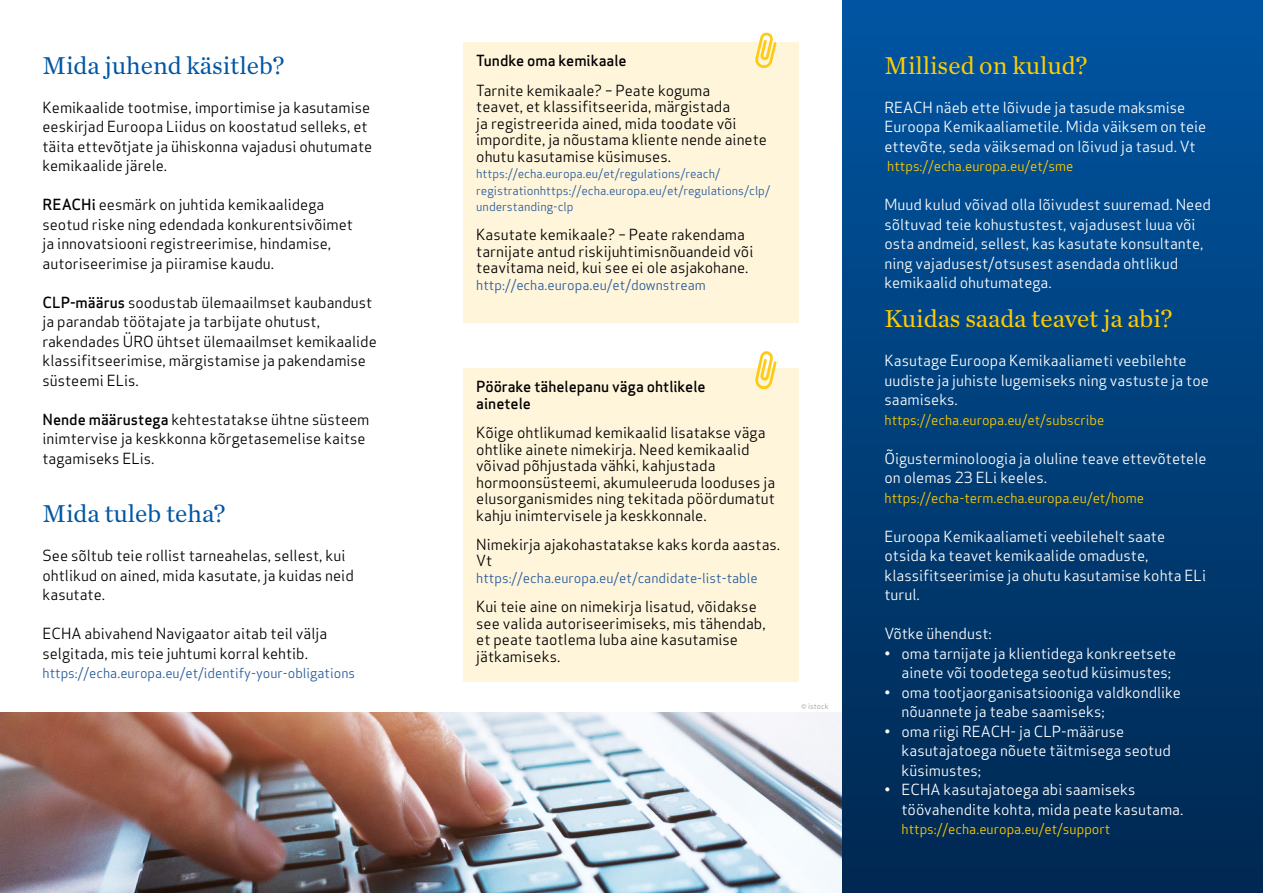
<style>
.page{position:relative;width:1263px;height:893px;background:#fff}
.page>*{position:absolute;margin:0;border:0;box-sizing:border-box;transform-origin:0 0}
.t1{font:25.5px "Chronicle Text G1";color:#fc0}
.t2{font:25.5px "Chronicle Text G1";color:#0056a4}
.t3{font:15px/19.5px "Apex Sans";color:#000}
.t4{font:15px/19.5px "Apex Sans";color:#fff}
.t5{font:500 15px/16.5px "Apex Sans";color:#000}
.t6{font:13.5px "Apex Sans";color:#fc0}
.t7{font:13.5px "Apex Sans";color:#275b9b}
.t8{font:12px/16.5px "Apex Sans";color:#275b9b}
.t9{font:7.5px "Apex Sans";color:#9d9d9c}
.s1{font-weight:500}
.s2{font-family:"Myriad Pro"}
</style>
<div class="page">
<img style="left:0;top:712px;width:842px;height:181px">
<div style="left:842px;top:0;width:421px;height:893px;background:linear-gradient(to bottom,#0055a2,#002750)"></div>
<div style="left:463px;top:42px;width:336px;height:281px;background:#fff5db"></div>
<div style="left:463px;top:368px;width:336px;height:313px;background:#fff5db"></div>
<svg style="left:755px;top:351px;width:22px;height:38px"></svg>
<svg style="left:755px;top:32px;width:22px;height:36px"></svg>
<h1 class="t2" style="left:43px;top:46px;width:243px">Mida juhend käsitleb?</h1>
<p class="t3" style="left:43px;top:96px;width:331px">Kemikaalide tootmise, importimise ja kasutamise eeskirjad Euroopa Liidus on koostatud selleks, et täita ettevõtjate ja ühiskonna vajadusi ohutumate kemikaalide järele.</p>
<p class="t3" style="left:43px;top:193px;width:312px"><span class="s1">REACHi</span> eesmärk on juhtida kemikaalidega seotud riske ning edendada konkurentsivõimet ja innovatsiooni registreerimise, hindamise, autoriseerimise ja piiramise kaudu.</p>
<p class="t3" style="left:43px;top:291px;width:336px"><span class="s1">CLP-määrus</span> soodustab ülemaailmset kaubandust ja parandab töötajate ja tarbijate ohutust, rakendades ÜRO ühtset ülemaailmset kemikaalide klassifitseerimise, märgistamise ja pakendamise süsteemi ELis.</p>
<p class="t3" style="left:43px;top:408px;width:328px"><span class="s1">Nende määrustega</span> kehtestatakse ühtne süsteem inimtervise ja keskkonna kõrgetasemelise kaitse tagamiseks ELis.</p>
<h1 class="t2" style="left:43px;top:494px;width:184px">Mida tuleb teha?</h1>
<p class="t3" style="left:43px;top:544px;width:313px">See sõltub teie rollist tarneahelas, sellest, kui ohtlikud on ained, mida kasutate, ja kuidas neid kasutate.</p>
<p class="t3" style="left:43px;top:622px;width:286px">ECHA abivahend Navigaator aitab teil välja selgitada, mis teie juhtumi korral kehtib.</p>
<p class="t7" style="left:43px;top:662px;width:314px">https://echa.europa.eu/et/identify-your-obligations</p>
<p class="t5" style="left:476px;top:51px;width:152px">Tundke oma kemikaale</p>
<p class="t3" style="left:476px;top:80px;width:292px;line-height:16.5px">Tarnite kemikaale? – Peate koguma<br>teavet, et klassifitseerida, märgistada<br>ja registreerida ained, mida toodate või impordite, ja nõustama kliente nende ainete ohutu kasutamise küsimuses.</p>
<p class="t8" style="left:476px;top:164px;width:295px">https://echa.europa.eu/et/regulations/reach/ registrationhttps://echa.europa.eu/et/regulations/clp/ understanding-clp</p>
<p class="t3" style="left:476px;top:225px;width:279px;line-height:16.5px">Kasutate kemikaale? – Peate rakendama tarnijate antud riskijuhtimisnõuandeid või teavitama neid, kui see ei ole asjakohane.</p>
<p class="t7" style="left:476px;top:274px;width:231px">http://echa.europa.eu/et/downstream</p>
<p class="t5" style="left:476px;top:377px;width:231px">Pöörake tähelepanu väga ohtlikele ainetele</p>
<p class="t3" style="left:476px;top:423px;width:300px;line-height:16.5px">Kõige ohtlikumad kemikaalid lisatakse väga ohtlike ainete nimekirja. Need kemikaalid võivad põhjustada vähki, kahjustada hormoonsüsteemi, akumuleeruda looduses ja elusorganismides ning tekitada pöördumatut kahju inimtervisele ja keskkonnale.</p>
<p class="t3" style="left:476px;top:535px;width:305px;line-height:16.5px">Nimekirja ajakohastatakse kaks korda aastas.<br>Vt</p>
<p class="t7" style="left:476px;top:567px;width:283px">https://echa.europa.eu/et/candidate-list-table</p>
<p class="t3" style="left:476px;top:597px;width:291px;line-height:16.5px">Kui teie aine on nimekirja lisatud, võidakse see valida autoriseerimiseks, mis tähendab, et peate taotlema luba aine kasutamise jätkamiseks.</p>
<p class="t9" style="left:801px;top:700px;width:29px"><span class="s2">©</span> istock</p>
<h1 class="t1" style="left:884px;top:46px;width:204px">Millised on kulud?</h1>
<p class="t4" style="left:884px;top:96px;width:323px">REACH näeb ette lõivude ja tasude maksmise<br>Euroopa Kemikaaliametile. Mida väiksem on teie ettevõte, seda väiksemad on lõivud ja tasud. Vt</p>
<p class="t6" style="left:887px;top:155px;width:188px">https://echa.europa.eu/et/sme</p>
<p class="t4" style="left:884px;top:193px;width:328px">Muud kulud võivad olla lõivudest suuremad. Need sõltuvad teie kohustustest, vajadusest luua või osta andmeid, sellest, kas kasutate konsultante, ning vajadusest/otsusest asendada ohtlikud kemikaalid ohutumatega.</p>
<h1 class="t1" style="left:884px;top:299px;width:289px">Kuidas saada teavet ja abi?</h1>
<p class="t4" style="left:884px;top:349px;width:326px">Kasutage Euroopa Kemikaaliameti veebilehte uudiste ja juhiste lugemiseks ning vastuste ja toe saamiseks.</p>
<p class="t6" style="left:884px;top:409px;width:221px">https://echa.europa.eu/et/subscribe</p>
<p class="t4" style="left:884px;top:447px;width:323px">Õigusterminoloogia ja oluline teave ettevõtetele on olemas 23 ELi keeles.</p>
<p class="t6" style="left:884px;top:487px;width:261px">https://echa-term.echa.europa.eu/et/home</p>
<p class="t4" style="left:884px;top:525px;width:323px">Euroopa Kemikaaliameti veebilehelt saate otsida ka teavet kemikaalide omaduste, klassifitseerimise ja ohutu kasutamise kohta ELi turul.</p>
<p class="t4" style="left:884px;top:622px;width:109px">Võtke ühendust:</p>
<p class="t4" style="left:901px;top:642px;width:276px;text-indent:-17px">• oma tarnijate ja klientidega konkreetsete ainete või toodetega seotud küsimustes;</p>
<p class="t4" style="left:901px;top:681px;width:281px;text-indent:-17px">• oma tootjaorganisatsiooniga valdkondlike nõuannete ja teabe saamiseks;</p>
<p class="t4" style="left:901px;top:720px;width:271px;text-indent:-17px">• oma riigi REACH- ja CLP-määruse kasutajatoega nõuete täitmisega seotud küsimustes;</p>
<p class="t4" style="left:901px;top:778px;width:283px;text-indent:-17px">• ECHA kasutajatoega abi saamiseks töövahendite kohta, mida peate kasutama.</p>
<p class="t6" style="left:901px;top:818px;width:210px">https://echa.europa.eu/et/support</p>
</div>
